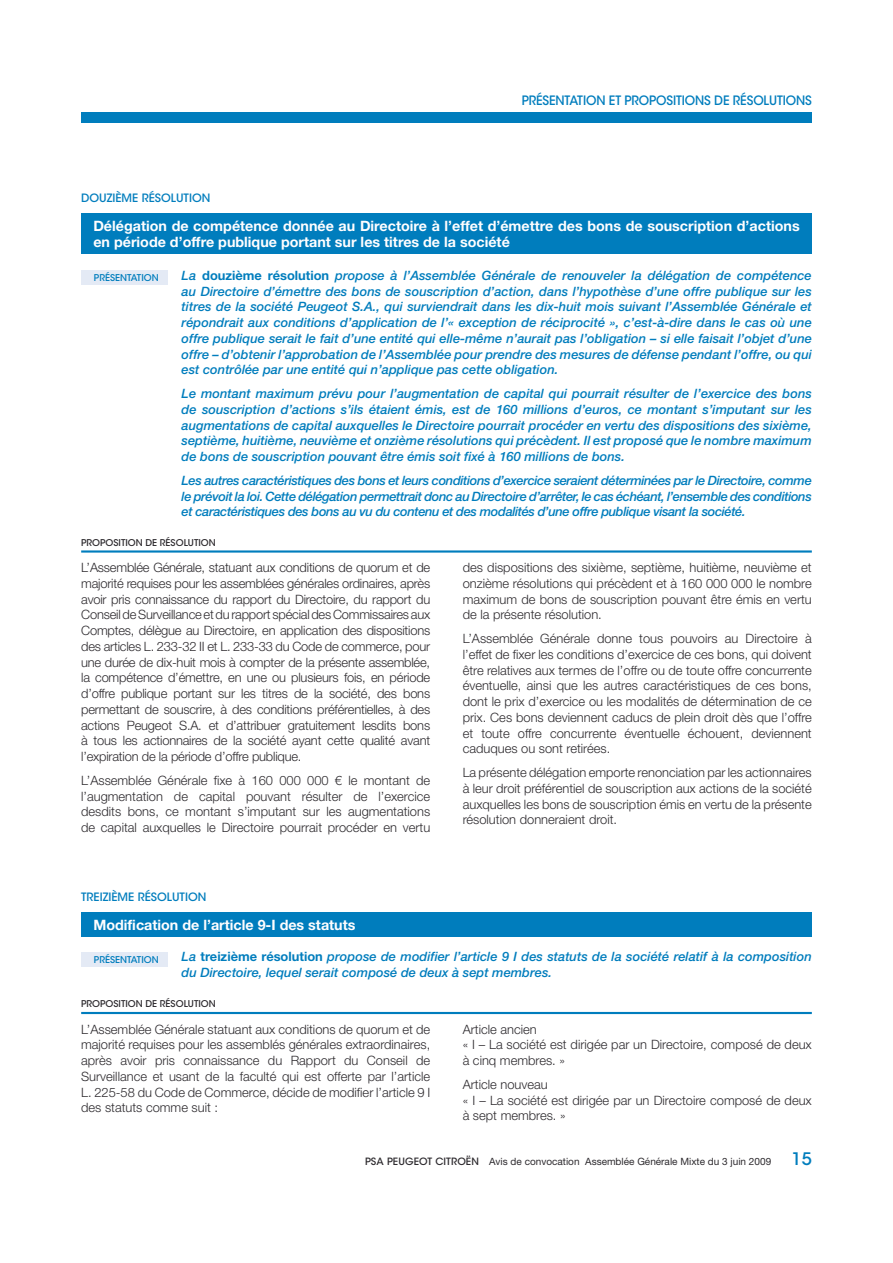
<style>
.page{position:relative;width:893px;height:1263px;background:#fff}
.page>*{position:absolute;margin:0;border:0;box-sizing:border-box;transform-origin:0 0}
.t1{font:700 14.25px/15.8px "Helvetica Neue LT Std";color:#fffeff}
.t2{font:300 12.9px/15.8px "Helvetica Neue LT Std";color:#2e2b2f;text-align:justify}
.t3{font:italic 500 12.9px/15.8px "Helvetica Neue LT Std";color:#007dbd;text-align:justify}
.t4{font:500 12.9px "ITC Avant Garde Std";letter-spacing:-.01em;color:#007dbd;scale:.95 1}
.t5{font:500 11.4px "ITC Avant Garde Std";color:#007dbd}
.t6{font:10.05px "Helvetica Neue LT Std";color:#2e2b2f}
.t7{font:500 9.3px "ITC Avant Garde Std";color:#2e2b2f}
.t8{font:500 9.3px "ITC Avant Garde Std";color:#007dbd}
.s1{font-weight:700;font-style:normal}
.s2{font-family:"ITC Avant Garde Std";font-weight:500}
.s3{font-family:"ITC Avant Garde Std";font-weight:500;font-size:17.1px;color:#007dbd}
</style>
<div class="page">
<div style="left:81px;top:271px;width:86px;height:14px;background:#e4eaf5"></div>
<div style="left:81px;top:952px;width:86px;height:15px;background:#e4eaf5"></div>
<hr style="left:81px;top:550px;width:730px;height:3px;background:#007dbd">
<hr style="left:81px;top:1012px;width:730px;height:2px;background:#007dbd">
<div style="left:81px;top:214px;width:730px;height:40px;background:#007dbd"></div>
<div style="left:81px;top:912px;width:730px;height:25px;background:#007dbd"></div>
<div style="left:81px;top:112px;width:730px;height:10px;background:#007dbd"></div>
<p class="t5" style="left:81px;top:191px;width:131px">DOUZIÈME RÉSOLUTION</p>
<p class="t4" style="left:521px;top:93px;width:307px">PRÉSENTATION ET PROPOSITIONS DE RÉSOLUTIONS</p>
<p class="t1" style="left:93px;top:219px;width:707px">Délégation de compétence donnée au Directoire à l’effet d’émettre des bons de souscription d’actions en période d’offre publique portant sur les titres de la société</p>
<p class="t8" style="left:94px;top:273px;width:66px">PRÉSENTATION</p>
<p class="t3" style="left:182px;top:268px;width:631px">La <span class="s1">douzième résolution</span> propose à l’Assemblée Générale de renouveler la délégation de compétence au Directoire d’émettre des bons de souscription d’action, dans l’hypothèse d’une offre publique sur les titres de la société Peugeot S.A., qui surviendrait dans les dix-huit mois suivant l’Assemblée Générale et répondrait aux conditions d’application de l’« exception de réciprocité », c’est-à-dire dans le cas où une offre publique serait le fait d’une entité qui elle-même n’aurait pas l’obligation – si elle faisait l’objet d’une offre – d’obtenir l’approbation de l’Assemblée pour prendre des mesures de défense pendant l’offre, ou qui est contrôlée par une entité qui n’applique pas cette obligation.</p>
<p class="t3" style="left:182px;top:387px;width:631px">Le montant maximum prévu pour l’augmentation de capital qui pourrait résulter de l’exercice des bons de souscription d’actions s’ils étaient émis, est de 160 millions d’euros, ce montant s’imputant sur les augmentations de capital auxquelles le Directoire pourrait procéder en vertu des dispositions des sixième, septième, huitième, neuvième et onzième résolutions qui précèdent. Il est proposé que le nombre maximum de bons de souscription pouvant être émis soit fixé à 160 millions de bons.</p>
<p class="t3" style="left:182px;top:473px;width:631px">Les autres caractéristiques des bons et leurs conditions d’exercice seraient déterminées par le Directoire, comme le prévoit la loi. Cette délégation permettrait donc au Directoire d’arrêter, le cas échéant, l’ensemble des conditions et caractéristiques des bons au vu du contenu et des modalités d’une offre publique visant la société.</p>
<p class="t7" style="left:81px;top:537px;width:136px">PROPOSITION DE RÉSOLUTION</p>
<p class="t2" style="left:81px;top:561px;width:350px">L’Assemblée Générale, statuant aux conditions de quorum et de majorité requises pour les assemblées générales ordinaires, après avoir pris connaissance du rapport du Directoire, du rapport du Conseil de Surveillance et du rapport spécial des Commissaires aux Comptes, délègue au Directoire, en application des dispositions des articles L. 233-32 II et L. 233-33 du Code de commerce, pour une durée de dix-huit mois à compter de la présente assemblée, la compétence d’émettre, en une ou plusieurs fois, en période d’offre publique portant sur les titres de la société, des bons permettant de souscrire, à des conditions préférentielles, à des actions Peugeot S.A. et d’attribuer gratuitement lesdits bons à tous les actionnaires de la société ayant cette qualité avant l’expiration de la période d’offre publique.</p>
<p class="t2" style="left:81px;top:773px;width:350px">L’Assemblée Générale fixe à 160 000 000 € le montant de l’augmentation de capital pouvant résulter de l’exercice desdits bons, ce montant s’imputant sur les augmentations de capital auxquelles le Directoire pourrait procéder en vertu</p>
<p class="t5" style="left:81px;top:890px;width:127px">TREIZIÈME RÉSOLUTION</p>
<p class="t1" style="left:93px;top:918px;width:264px">Modification de l’article 9-I des statuts</p>
<p class="t2" style="left:462px;top:561px;width:350px">des dispositions des sixième, septième, huitième, neuvième et onzième résolutions qui précèdent et à 160 000 000 le nombre maximum de bons de souscription pouvant être émis en vertu de la présente résolution.</p>
<p class="t2" style="left:462px;top:632px;width:350px">L’Assemblée Générale donne tous pouvoirs au Directoire à l’effet de fixer les conditions d’exercice de ces bons, qui doivent être relatives aux termes de l’offre ou de toute offre concurrente éventuelle, ainsi que les autres caractéristiques de ces bons, dont le prix d’exercice ou les modalités de détermination de ce prix. Ces bons deviennent caducs de plein droit dès que l’offre et toute offre concurrente éventuelle échouent, deviennent caduques ou sont retirées.</p>
<p class="t2" style="left:462px;top:766px;width:350px">La présente délégation emporte renonciation par les actionnaires à leur droit préférentiel de souscription aux actions de la société auxquelles les bons de souscription émis en vertu de la présente résolution donneraient droit.</p>
<p class="t8" style="left:94px;top:954px;width:66px">PRÉSENTATION</p>
<p class="t3" style="left:182px;top:950px;width:631px">La <span class="s1">treizième résolution</span> propose de modifier l’article 9 I des statuts de la société relatif à la composition du Directoire, lequel serait composé de deux à sept membres.</p>
<p class="t7" style="left:81px;top:999px;width:136px">PROPOSITION DE RÉSOLUTION</p>
<p class="t2" style="left:81px;top:1022px;width:350px">L’Assemblée Générale statuant aux conditions de quorum et de majorité requises pour les assemblés générales extraordinaires, après avoir pris connaissance du Rapport du Conseil de Surveillance et usant de la faculté qui est offerte par l’article L. 225-58 du Code de Commerce, décide de modifier l’article 9 I des statuts comme suit :</p>
<p class="t2" style="left:462px;top:1022px;width:350px;text-align:left">Article ancien<br>« I – La société est dirigée par un Directoire, composé de deux à cinq membres. »</p>
<p class="t2" style="left:462px;top:1077px;width:350px;text-align:left">Article nouveau<br>« I – La société est dirigée par un Directoire composé de deux à sept membres. »</p>
<p class="t6" style="left:365px;top:1155px;width:448px"><span class="s2">PSA PEUGEOT CITROËN</span> Avis de convocation Assemblée Générale Mixte du 3 juin 2009 <span class="s3">15</span></p>
</div>
